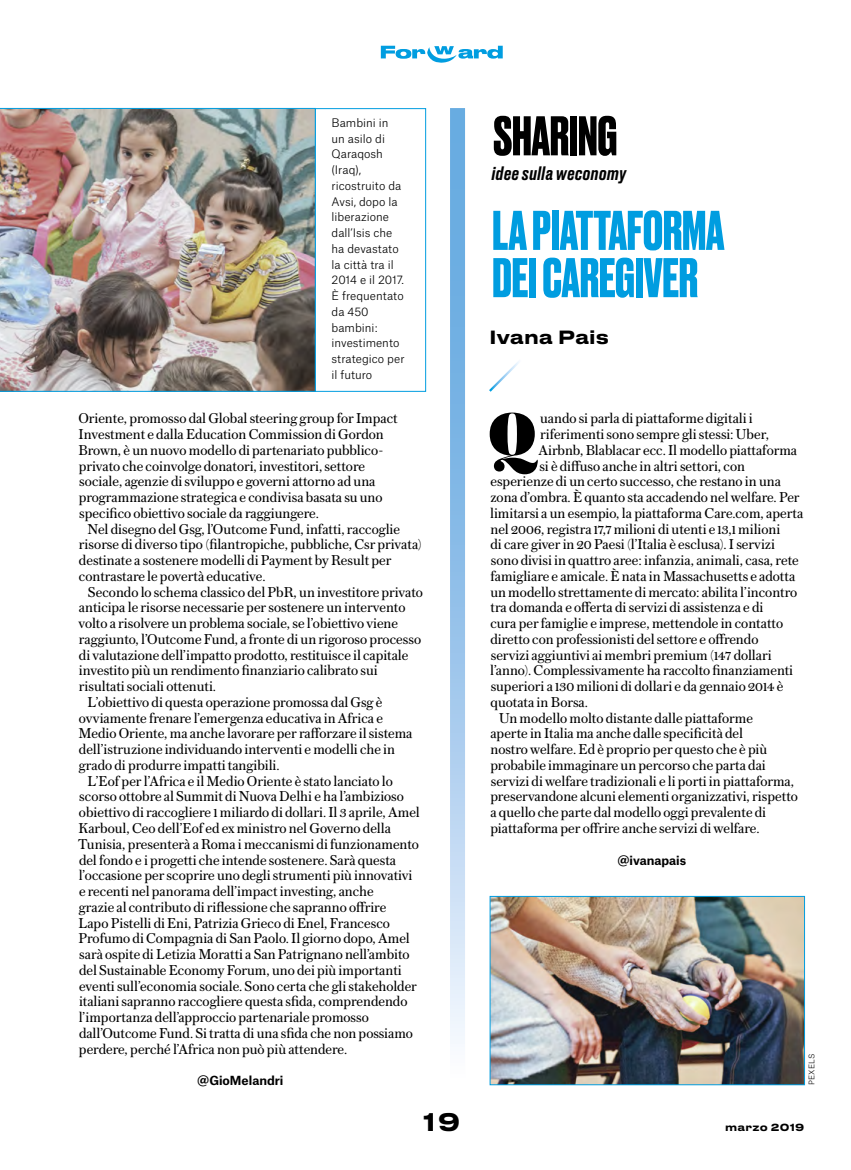
<style>
.page{position:relative;width:851px;height:1170px;background:#fff}
.page>*{position:absolute;margin:0;border:0;box-sizing:border-box;transform-origin:0 0}
.t1{font:900 63px "Austin";color:#000}
.t2{font:700 52.5px/47.2px "Druk";color:#009de0}
.t3{font:700 52.5px "Druk";color:#000}
.t4{font:500 24px "Druk Text Wide";color:#000}
.t5{font:italic 500 18px "Druk Text";color:#000}
.t6{font:500 18px "Druk Text Wide";color:#000}
.t7{font:15px "Austin Text";color:#000}
.t8{font:700 12px "Atlas Grotesk";color:#000}
.t9{font:300 11.25px/15.8px "Atlas Grotesk";color:#000}
.t10{font:500 9.75px "Druk Text Wide";letter-spacing:.025em;color:#000}
.t11{font:300 7.5px "Atlas Grotesk";letter-spacing:.04em;color:#000}
</style>
<div class="page">
<svg style="left:381px;top:46px;width:121px;height:17px"></svg>
<svg style="left:489px;top:361px;width:30px;height:31px"></svg>
<img style="left:491px;top:898px;width:311px;height:185px">
<div style="left:489px;top:896px;width:315px;height:189px;border:1px solid #009de0"></div>
<svg style="left:450px;top:108px;width:15px;height:936px;background:#99c5ea"></svg>
<img style="left:0;top:108px;width:315px;height:284px">
<div style="left:315px;top:108px;width:111px;height:284px;border:1px solid #009de0"></div>
<p class="t9" style="left:331px;top:114px;width:74px">Bambini in un asilo di<br>Qaraqosh (Iraq), ricostruito da<br>Avsi, dopo la liberazione dall’Isis che ha devastato la città tra il<br>2014 e il 2017.<br>È frequentato da 450 bambini: investimento strategico per il futuro</p>
<p class="t7" style="left:78px;top:408px;width:321px">Oriente, promosso dal Global steering group for Impact</p>
<p class="t7" style="left:78px;top:424px;width:307px">Investment e dalla Education Commission di Gordon</p>
<p class="t7" style="left:78px;top:439px;width:306px">Brown, è un nuovo modello di partenariato pubblico-</p>
<p class="t7" style="left:79px;top:455px;width:287px">privato che coinvolge donatori, investitori, settore</p>
<p class="t7" style="left:79px;top:471px;width:298px">sociale, agenzie di sviluppo e governi attorno ad una</p>
<p class="t7" style="left:79px;top:487px;width:305px">programmazione strategica e condivisa basata su uno</p>
<p class="t7" style="left:79px;top:502px;width:241px">specifico obiettivo sociale da raggiungere.</p>
<p class="t7" style="left:87px;top:518px;width:314px">Nel disegno del Gsg, l’Outcome Fund, infatti, raccoglie</p>
<p class="t7" style="left:79px;top:534px;width:344px">risorse di diverso tipo (filantropiche, pubbliche, Csr privata)</p>
<p class="t7" style="left:79px;top:550px;width:314px">destinate a sostenere modelli di Payment by Result per</p>
<p class="t7" style="left:79px;top:565px;width:188px">contrastare le povertà educative.</p>
<p class="t7" style="left:88px;top:581px;width:336px">Secondo lo schema classico del PbR, un investitore privato</p>
<p class="t7" style="left:79px;top:597px;width:328px">anticipa le risorse necessarie per sostenere un intervento</p>
<p class="t7" style="left:79px;top:613px;width:321px">volto a risolvere un problema sociale, se l’obiettivo viene</p>
<p class="t7" style="left:79px;top:628px;width:343px">raggiunto, l’Outcome Fund, a fronte di un rigoroso processo</p>
<p class="t7" style="left:79px;top:644px;width:331px">di valutazione dell’impatto prodotto, restituisce il capitale</p>
<p class="t7" style="left:79px;top:660px;width:300px">investito più un rendimento finanziario calibrato sui</p>
<p class="t7" style="left:79px;top:676px;width:139px">risultati sociali ottenuti.</p>
<p class="t7" style="left:87px;top:691px;width:296px">L’obiettivo di questa operazione promossa dal Gsg è</p>
<p class="t7" style="left:79px;top:707px;width:305px">ovviamente frenare l’emergenza educativa in Africa e</p>
<p class="t7" style="left:78px;top:723px;width:335px">Medio Oriente, ma anche lavorare per rafforzare il sistema</p>
<p class="t7" style="left:79px;top:739px;width:317px">dell’istruzione individuando interventi e modelli che in</p>
<p class="t7" style="left:79px;top:754px;width:202px">grado di produrre impatti tangibili.</p>
<p class="t7" style="left:87px;top:770px;width:307px">L’Eof per l’Africa e il Medio Oriente è stato lanciato lo</p>
<p class="t7" style="left:79px;top:786px;width:326px">scorso ottobre al Summit di Nuova Delhi e ha l’ambizioso</p>
<p class="t7" style="left:79px;top:802px;width:342px">obiettivo di raccogliere 1 miliardo di dollari. Il 3 aprile, Amel</p>
<p class="t7" style="left:78px;top:817px;width:314px">Karboul, Ceo dell’Eof ed ex ministro nel Governo della</p>
<p class="t7" style="left:78px;top:833px;width:342px">Tunisia, presenterà a Roma i meccanismi di funzionamento</p>
<p class="t7" style="left:79px;top:849px;width:318px">del fondo e i progetti che intende sostenere. Sarà questa</p>
<p class="t7" style="left:79px;top:865px;width:335px">l’occasione per scoprire uno degli strumenti più innovativi</p>
<p class="t7" style="left:79px;top:880px;width:296px">e recenti nel panorama dell’impact investing, anche</p>
<p class="t7" style="left:79px;top:896px;width:309px">grazie al contributo di riflessione che sapranno offrire</p>
<p class="t7" style="left:78px;top:912px;width:313px">Lapo Pistelli di Eni, Patrizia Grieco di Enel, Francesco</p>
<p class="t7" style="left:78px;top:928px;width:332px">Profumo di Compagnia di San Paolo. Il giorno dopo, Amel</p>
<p class="t7" style="left:79px;top:943px;width:332px">sarà ospite di Letizia Moratti a San Patrignano nell’ambito</p>
<p class="t7" style="left:79px;top:959px;width:324px">del Sustainable Economy Forum, uno dei più importanti</p>
<p class="t7" style="left:79px;top:975px;width:339px">eventi sull’economia sociale. Sono certa che gli stakeholder</p>
<p class="t7" style="left:79px;top:991px;width:330px">italiani sapranno raccogliere questa sfida, comprendendo</p>
<p class="t7" style="left:79px;top:1006px;width:291px">l’importanza dell’approccio partenariale promosso</p>
<p class="t7" style="left:79px;top:1022px;width:335px">dall’Outcome Fund. Si tratta di una sfida che non possiamo</p>
<p class="t7" style="left:79px;top:1038px;width:270px">perdere, perché l’Africa non può più attendere.</p>
<p class="t8" style="left:197px;top:1070px;width:88px">@GioMelandri</p>
<h2 class="t3" style="left:493px;top:100px;width:125px">SHARING</h2>
<p class="t5" style="left:491px;top:160px;width:136px">idee sulla weconomy</p>
<h2 class="t2" style="left:492px;top:204px;width:233px">LA PIATTAFORMA<br>DEI CAREGIVER</h2>
<p class="t6" style="left:489px;top:322px;width:121px">Ivana Pais</p>
<h1 class="t1" style="left:488px;top:386px;width:50px">Q</h1>
<p class="t7" style="left:540px;top:408px;width:214px">uando si parla di piattaforme digitali i</p>
<p class="t7" style="left:540px;top:424px;width:230px">riferimenti sono sempre gli stessi: Uber,</p>
<p class="t7" style="left:538px;top:439px;width:260px">Airbnb, Blablacar ecc. Il modello piattaforma</p>
<p class="t7" style="left:539px;top:455px;width:207px">si è diffuso anche in altri settori, con</p>
<p class="t7" style="left:490px;top:471px;width:292px">esperienze di un certo successo, che restano in una</p>
<p class="t7" style="left:490px;top:487px;width:310px">zona d’ombra. È quanto sta accadendo nel welfare. Per</p>
<p class="t7" style="left:490px;top:502px;width:314px">limitarsi a un esempio, la piattaforma Care.com, aperta</p>
<p class="t7" style="left:490px;top:518px;width:291px">nel 2006, registra 17,7 milioni di utenti e 13,1 milioni</p>
<p class="t7" style="left:490px;top:534px;width:286px">di care giver in 20 Paesi (l’Italia è esclusa). I servizi</p>
<p class="t7" style="left:490px;top:550px;width:309px">sono divisi in quattro aree: infanzia, animali, casa, rete</p>
<p class="t7" style="left:490px;top:565px;width:306px">famigliare e amicale. È nata in Massachusetts e adotta</p>
<p class="t7" style="left:490px;top:581px;width:308px">un modello strettamente di mercato: abilita l’incontro</p>
<p class="t7" style="left:490px;top:597px;width:274px">tra domanda e offerta di servizi di assistenza e di</p>
<p class="t7" style="left:490px;top:613px;width:294px">cura per famiglie e imprese, mettendole in contatto</p>
<p class="t7" style="left:490px;top:628px;width:269px">diretto con professionisti del settore e offrendo</p>
<p class="t7" style="left:490px;top:644px;width:282px">servizi aggiuntivi ai membri premium (147 dollari</p>
<p class="t7" style="left:490px;top:660px;width:304px">l’anno). Complessivamente ha raccolto finanziamenti</p>
<p class="t7" style="left:490px;top:676px;width:294px">superiori a 130 milioni di dollari e da gennaio 2014 è</p>
<p class="t7" style="left:490px;top:691px;width:99px">quotata in Borsa.</p>
<p class="t7" style="left:499px;top:707px;width:255px">Un modello molto distante dalle piattaforme</p>
<p class="t7" style="left:490px;top:723px;width:254px">aperte in Italia ma anche dalle specificità del</p>
<p class="t7" style="left:490px;top:739px;width:278px">nostro welfare. Ed è proprio per questo che è più</p>
<p class="t7" style="left:490px;top:754px;width:277px">probabile immaginare un percorso che parta dai</p>
<p class="t7" style="left:490px;top:770px;width:305px">servizi di welfare tradizionali e li porti in piattaforma,</p>
<p class="t7" style="left:490px;top:786px;width:309px">preservandone alcuni elementi organizzativi, rispetto</p>
<p class="t7" style="left:490px;top:802px;width:277px">a quello che parte dal modello oggi prevalente di</p>
<p class="t7" style="left:490px;top:817px;width:271px">piattaforma per offrire anche servizi di welfare.</p>
<p class="t8" style="left:617px;top:850px;width:70px">@ivanapais</p>
<p class="t11" style="left:805px;top:1084px;width:33px;rotate:-90deg">PEXELS</p>
<h3 class="t4" style="left:423px;top:1101px;width:39px">19</h3>
<p class="t10" style="left:725px;top:1118px;width:81px">marzo 2019</p>
</div>
